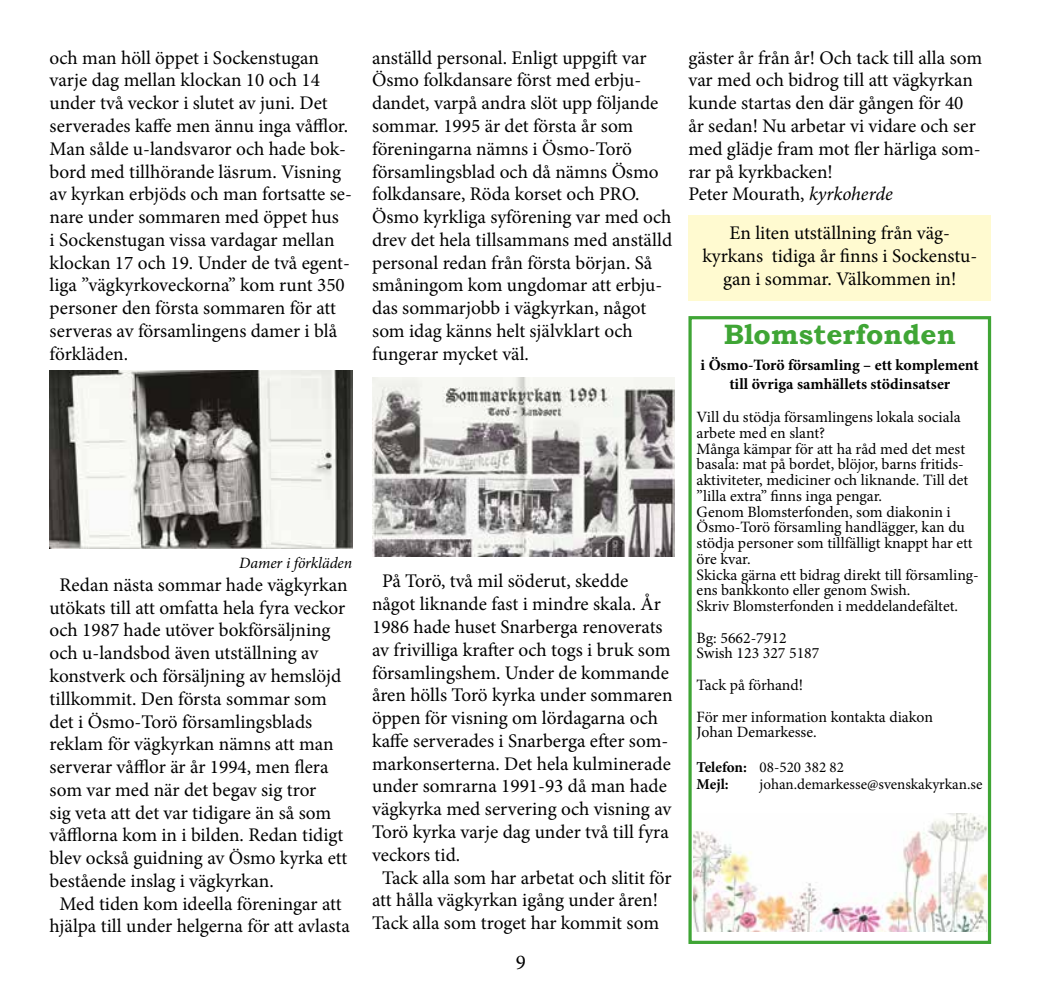
<style>
.page{position:relative;width:1042px;height:993px;background:#fff}
.page>*{position:absolute;margin:0;border:0;box-sizing:border-box;transform-origin:0 0}
.t1{font:700 28px "Bookman Old Style";color:#3fa535}
.t2{font:21px "Minion Pro";color:#000}
.t3{font:19.25px/22.8px "Minion Pro";color:#000}
.t4{font:15.75px/15.8px "Minion Pro";color:#000}
.t5{font:700 15.75px/19.2px "Minion Pro";color:#000;text-align:center}
.t6{font:italic 15.75px "Minion Pro";letter-spacing:-.005em;color:#000}
.t7{font:15.05px "Minion Pro";color:#000}
.t8{font:700 15.05px/17.2px "Minion Pro";color:#000}
.s1{font-style:italic}
.s2{font-weight:400}
</style>
<div class="page">
<img style="left:50px;top:370px;width:302px;height:178px">
<img style="left:372px;top:377px;width:303px;height:179px">
<div style="left:688px;top:215px;width:303px;height:86px;background:#fffad0"></div>
<div style="left:688px;top:316px;width:303px;height:627px;border:3px solid #3fa535"></div>
<img style="left:693px;top:813px;width:293px;height:118px">
<p class="t3" style="left:50px;top:46px;width:304px">och man höll öppet i Sockenstugan varje dag mellan klockan 10 och 14 under två veckor i slutet av juni. Det serverades kaffe men ännu inga våfflor.<br>Man sålde u-landsvaror och hade bok&shy;bord med tillhörande läsrum. Visning av kyrkan erbjöds och man fortsatte se&shy;nare under sommaren med öppet hus<br>i Sockenstugan vissa vardagar mellan klockan 17 och 19. Under de två egent&shy;liga ”vägkyrkoveckorna” kom runt 350 personer den första sommaren för att serveras av församlingens damer i blå förkläden.</p>
<p class="t6" style="left:239px;top:552px;width:114px">Damer i förkläden</p>
<p class="t3" style="left:60px;top:573px;width:289px">Redan nästa sommar hade vägkyrkan</p>
<p class="t3" style="left:50px;top:596px;width:297px">utökats till att omfatta hela fyra veckor</p>
<p class="t3" style="left:50px;top:618px;width:282px">och 1987 hade utöver bokförsäljning</p>
<p class="t3" style="left:50px;top:641px;width:270px">och u-landsbod även utställning av</p>
<p class="t3" style="left:50px;top:664px;width:293px">konstverk och försäljning av hemslöjd</p>
<p class="t3" style="left:50px;top:687px;width:279px">tillkommit. Den första sommar som</p>
<p class="t3" style="left:50px;top:709px;width:264px">det i Ösmo-Torö församlingsblads</p>
<p class="t3" style="left:50px;top:732px;width:286px">reklam för vägkyrkan nämns att man</p>
<p class="t3" style="left:50px;top:755px;width:280px">serverar våfflor är år 1994, men flera</p>
<p class="t3" style="left:50px;top:778px;width:268px">som var med när det begav sig tror</p>
<p class="t3" style="left:50px;top:800px;width:283px">sig veta att det var tidigare än så som</p>
<p class="t3" style="left:50px;top:823px;width:295px">våfflorna kom in i bilden. Redan tidigt</p>
<p class="t3" style="left:50px;top:846px;width:299px">blev också guidning av Ösmo kyrka ett</p>
<p class="t3" style="left:50px;top:869px;width:226px">bestående inslag i vägkyrkan.</p>
<p class="t3" style="left:60px;top:891px;width:284px">Med tiden kom ideella föreningar att</p>
<p class="t3" style="left:50px;top:914px;width:302px">hjälpa till under helgerna för att avlasta</p>
<p class="t3" style="left:372px;top:46px;width:301px">anställd personal. Enligt uppgift var Ösmo folkdansare först med erbju&shy;dandet, varpå andra slöt upp följande sommar. 1995 är det första år som föreningarna nämns i Ösmo-Torö församlingsblad och då nämns Ösmo folkdansare, Röda korset och PRO.<br>Ösmo kyrkliga syförening var med och drev det hela tillsammans med anställd personal redan från första början. Så småningom kom ungdomar att erbju&shy;das sommarjobb i vägkyrkan, något som idag känns helt självklart och fungerar mycket väl.</p>
<p class="t3" style="left:382px;top:570px;width:248px">På Torö, två mil söderut, skedde</p>
<p class="t3" style="left:372px;top:592px;width:290px">något liknande fast i mindre skala. År</p>
<p class="t3" style="left:372px;top:615px;width:292px">1986 hade huset Snarberga renoverats</p>
<p class="t3" style="left:372px;top:638px;width:300px">av frivilliga krafter och togs i bruk som</p>
<p class="t3" style="left:372px;top:661px;width:298px">församlingshem. Under de kommande</p>
<p class="t3" style="left:372px;top:683px;width:302px">åren hölls Torö kyrka under sommaren</p>
<p class="t3" style="left:372px;top:706px;width:287px">öppen för visning om lördagarna och</p>
<p class="t3" style="left:372px;top:729px;width:298px">kaffe serverades i Snarberga efter som-</p>
<p class="t3" style="left:372px;top:752px;width:300px">markonserterna. Det hela kulminerade</p>
<p class="t3" style="left:372px;top:774px;width:296px">under somrarna 1991-93 då man hade</p>
<p class="t3" style="left:372px;top:797px;width:301px">vägkyrka med servering och visning av</p>
<p class="t3" style="left:372px;top:820px;width:298px">Torö kyrka varje dag under två till fyra</p>
<p class="t3" style="left:372px;top:843px;width:90px">veckors tid.</p>
<p class="t3" style="left:382px;top:865px;width:291px">Tack alla som har arbetat och slitit för</p>
<p class="t3" style="left:372px;top:888px;width:287px">att hålla vägkyrkan igång under åren!</p>
<p class="t3" style="left:372px;top:911px;width:288px">Tack alla som troget har kommit som</p>
<p class="t2" style="left:516px;top:948px;width:12px">9</p>
<p class="t3" style="left:688px;top:46px;width:295px">gäster år från år! Och tack till alla som var med och bidrog till att vägkyrkan kunde startas den där gången för 40 år sedan! Nu arbetar vi vidare och ser med glädje fram mot fler härliga som&shy;rar på kyrkbacken!<br>Peter Mourath, <span class="s1">kyrkoherde</span></p>
<p class="t3" style="left:702px;top:222px;width:276px;text-align:center">En liten utställning från väg&shy;kyrkans tidiga år finns i Sockenstu&shy;gan i sommar. Välkommen in!</p>
<h1 class="t1" style="left:724px;top:314px;width:233px">Blomsterfonden</h1>
<p class="t5" style="left:700px;top:355px;width:280px">i Ösmo-Torö församling – ett komplement till övriga samhällets stödinsatser</p>
<p class="t4" style="left:696px;top:409px;width:284px">Vill du stödja församlingens lokala sociala arbete med en slant?<br>Många kämpar för att ha råd med det mest basala: mat på bordet, blöjor, barns fritids&shy;aktiviteter, mediciner och liknande. Till det ”lilla extra” finns inga pengar.<br>Genom Blomsterfonden, som diakonin i Ösmo-Torö församling handlägger, kan du stödja personer som tillfälligt knappt har ett öre kvar.<br>Skicka gärna ett bidrag direkt till församling&shy;ens bankkonto eller genom Swish.<br>Skriv Blomsterfonden i meddelandefältet.</p>
<p class="t4" style="left:696px;top:629px;width:124px">Bg: 5662-7912<br>Swish 123 327 5187</p>
<p class="t4" style="left:696px;top:669px;width:238px;line-height:31.5px">Tack på förhand!<br>För mer information kontakta diakon</p>
<p class="t4" style="left:696px;top:724px;width:122px">Johan Demarkesse.</p>
<p class="t8" style="left:696px;top:757px;width:149px">Telefon: <span class="s2">08-520 382 82<br></span>Mejl:</p>
<p class="t7" style="left:759px;top:773px;width:224px">johan.demarkesse@svenskakyrkan.se</p>
</div>
